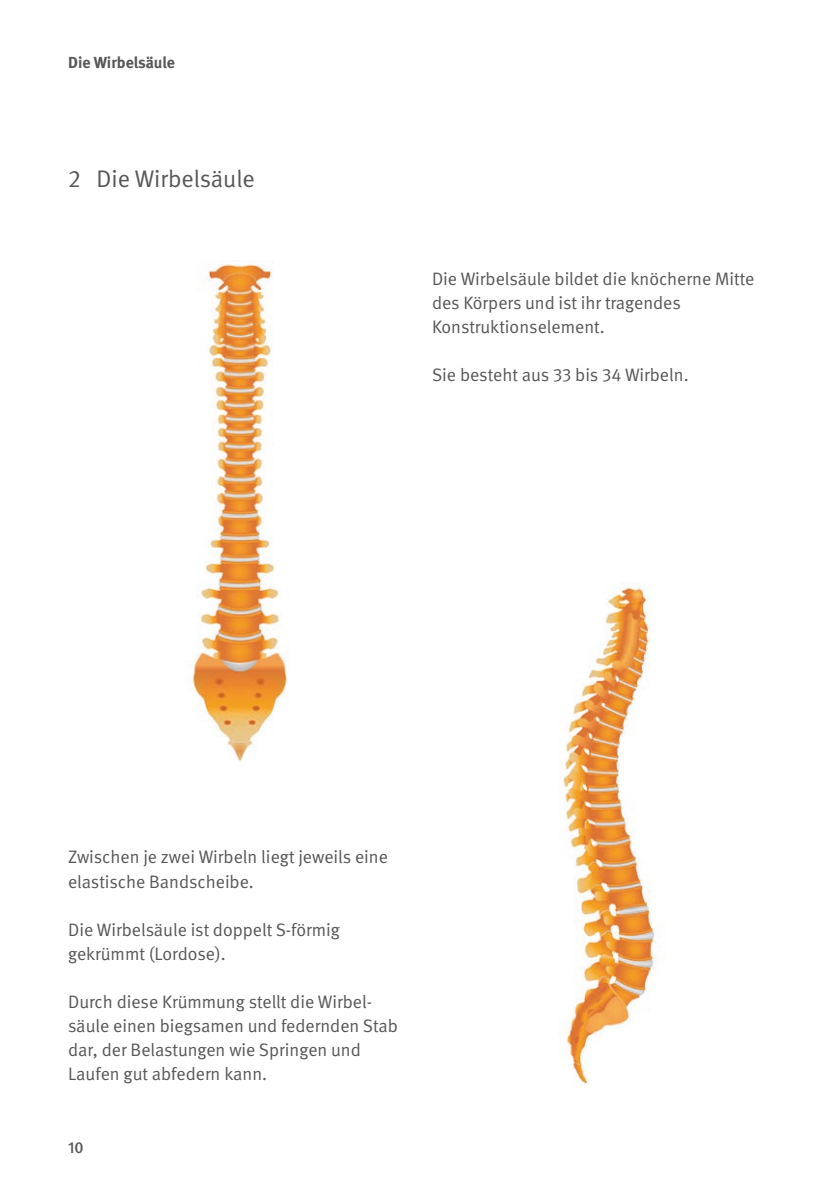
<style>
.page{position:relative;width:840px;height:1191px;background:#fff}
.page>*{position:absolute;margin:0;border:0;box-sizing:border-box;transform-origin:0 0}
.t1{font:24px "DGUV Meta";color:#58585a}
.t2{font:18px/24.2px "DGUV Meta";color:#58585a}
.t3{font:700 16px "DGUV Meta";color:#58585a}
.t4{font:500 16px "DGUV Meta";color:#58585a}
</style>
<div class="page">
<img style="left:191px;top:264px;width:97px;height:498px">
<img style="left:558px;top:586px;width:102px;height:498px">
<p class="t3" style="left:68px;top:53px;width:108px">Die Wirbelsäule</p>
<h1 class="t1" style="left:68px;top:165px;width:188px">2 Die Wirbelsäule</h1>
<p class="t2" style="left:432px;top:267px;width:324px">Die Wirbelsäule bildet die knöcherne Mitte des Körpers und ist ihr tragendes<br>Konstruktionselement.</p>
<p class="t2" style="left:432px;top:363px;width:258px">Sie besteht aus 33 bis 34 Wirbeln.</p>
<p class="t2" style="left:68px;top:845px;width:321px">Zwischen je zwei Wirbeln liegt jeweils eine elastische Bandscheibe.</p>
<p class="t2" style="left:68px;top:918px;width:273px">Die Wirbelsäule ist doppelt S-förmig gekrümmt (Lordose).</p>
<p class="t2" style="left:68px;top:990px;width:331px">Durch diese Krümmung stellt die Wirbel&shy;säule einen biegsamen und federnden Stab dar, der Belastungen wie Springen und Laufen gut abfedern kann.</p>
<p class="t4" style="left:68px;top:1137px;width:17px">10</p>
</div>
